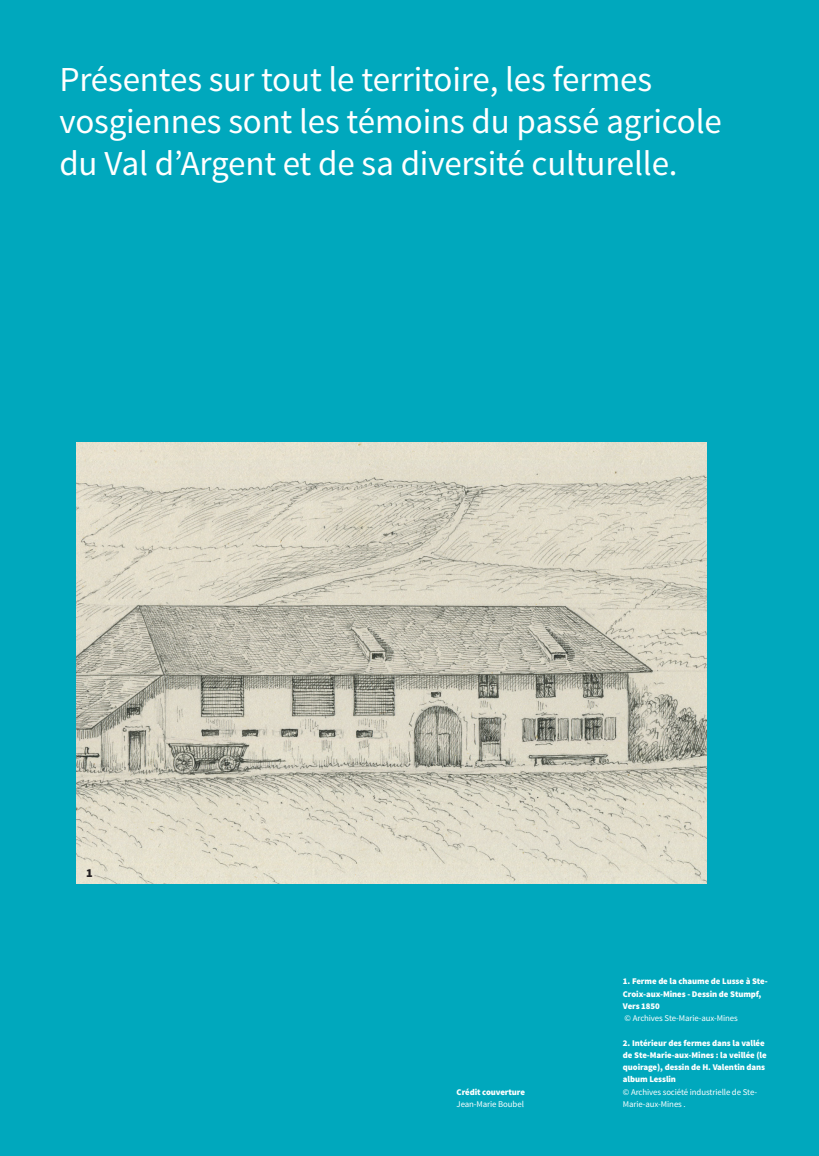
<style>
.page{position:relative;width:819px;height:1156px;background:#00a8bd}
.page>*{position:absolute;margin:0;border:0;box-sizing:border-box;transform-origin:0 0}
.t1{font:35px/42px "Source Sans Pro";letter-spacing:-.005em;color:#fff}
.t2{font:900 12.25px "Source Sans Pro";color:#231f20}
.t3{font:900 8.75px/12.2px "Source Sans Pro";letter-spacing:-.01em;color:#fff}
.t4{font:8.75px/12.2px "Source Sans Pro";letter-spacing:-.01em;color:#fff}
</style>
<div class="page">
<img style="left:76px;top:442px;width:630px;height:441px">
<h1 class="t1" style="left:59px;top:59px;width:664px">Présentes sur tout le territoire, les fermes vosgiennes sont les témoins du passé agricole du Val d’Argent et de sa diversité culturelle.</h1>
<h2 class="t2" style="left:86px;top:864px;width:8px">1</h2>
<p class="t3" style="left:456px;top:1086px;width:70px">Crédit couverture</p>
<p class="t4" style="left:456px;top:1098px;width:69px">Jean-Marie Boubel</p>
<p class="t3" style="left:623px;top:975px;width:146px">1. Ferme de la chaume de Lusse à Ste-<br>Croix-aux-Mines - Dessin de Stumpf,<br>Vers 1850</p>
<p class="t4" style="left:624px;top:1012px;width:115px">© Archives Ste-Marie-aux-Mines</p>
<p class="t3" style="left:623px;top:1037px;width:145px">2. Intérieur des fermes dans la vallée de Ste-Marie-aux-Mines : la veillée (le quoirage), dessin de H. Valentin dans album Lesslin</p>
<p class="t4" style="left:623px;top:1086px;width:136px">© Archives société industrielle de Ste-<br>Marie-aux-Mines .</p>
</div>
